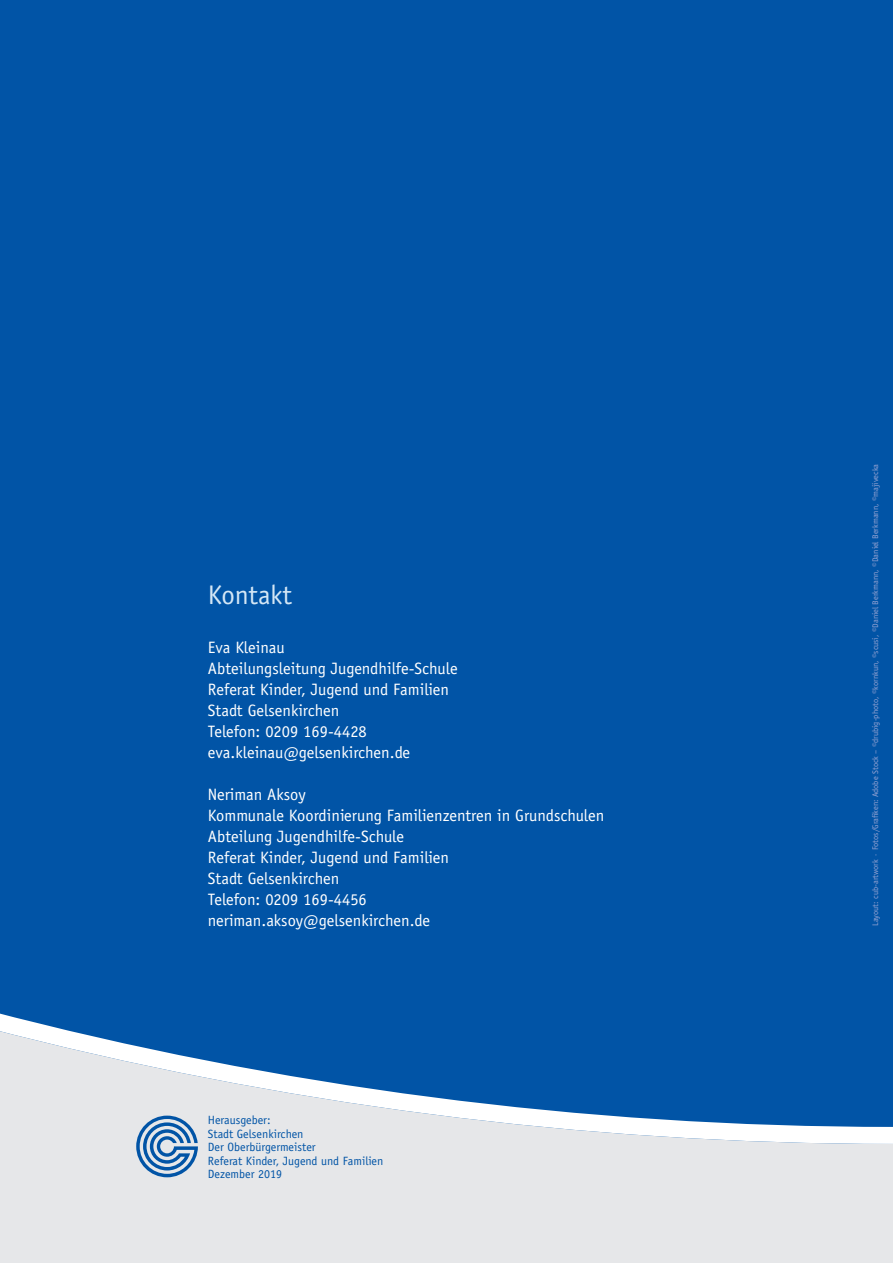
<style>
.page{position:relative;width:893px;height:1263px;background:#0154a6}
.page>*{position:absolute;margin:0;border:0;box-sizing:border-box;transform-origin:0 0}
.t1{font:27px "Officina Sans Std";color:#d4e7f6}
.t2{font:16.5px/21px "Officina Sans Std";color:#fff}
.t3{font:12px/13.5px "Officina Sans Std";color:#0154a6}
.t4{font:8.25px "Officina Sans Std";color:#98a4d3}
</style>
<div class="page">
<div style="left:0;top:1144px;width:893px;height:119px;background:#e6e7e9"></div>
<svg style="left:0;top:1013px;width:893px;height:131px"></svg>
<svg style="left:136px;top:1115px;width:62px;height:62px"></svg>
<h1 class="t1" style="left:208px;top:579px;width:86px">Kontakt</h1>
<p class="t2" style="left:208px;top:637px;width:251px">Eva Kleinau<br>Abteilungsleitung Jugendhilfe-Schule<br>Referat Kinder, Jugend und Familien<br>Stadt Gelsenkirchen<br>Telefon: 0209 169-4428 eva.kleinau@gelsenkirchen.de</p>
<p class="t2" style="left:208px;top:784px;width:398px">Neriman Aksoy<br>Kommunale Koordinierung Familienzentren in Grundschulen<br>Abteilung Jugendhilfe-Schule<br>Referat Kinder, Jugend und Familien<br>Stadt Gelsenkirchen<br>Telefon: 0209 169-4456<br>neriman.aksoy@gelsenkirchen.de</p>
<p class="t3" style="left:208px;top:1113px;width:177px">Herausgeber:<br>Stadt Gelsenkirchen<br>Der Oberbürgermeister<br>Referat Kinder, Jugend und Familien<br>Dezember 2019</p>
<p class="t4" style="left:870px;top:926px;width:463px;rotate:-90deg">Layout: cub-artwork · Fotos/Grafiken: Adobe Stock – ©drubig-photo, ©kornkun, ©scusi, ©Daniel Berkmann, ©Daniel Berkmann, ©majivecka</p>
</div>
